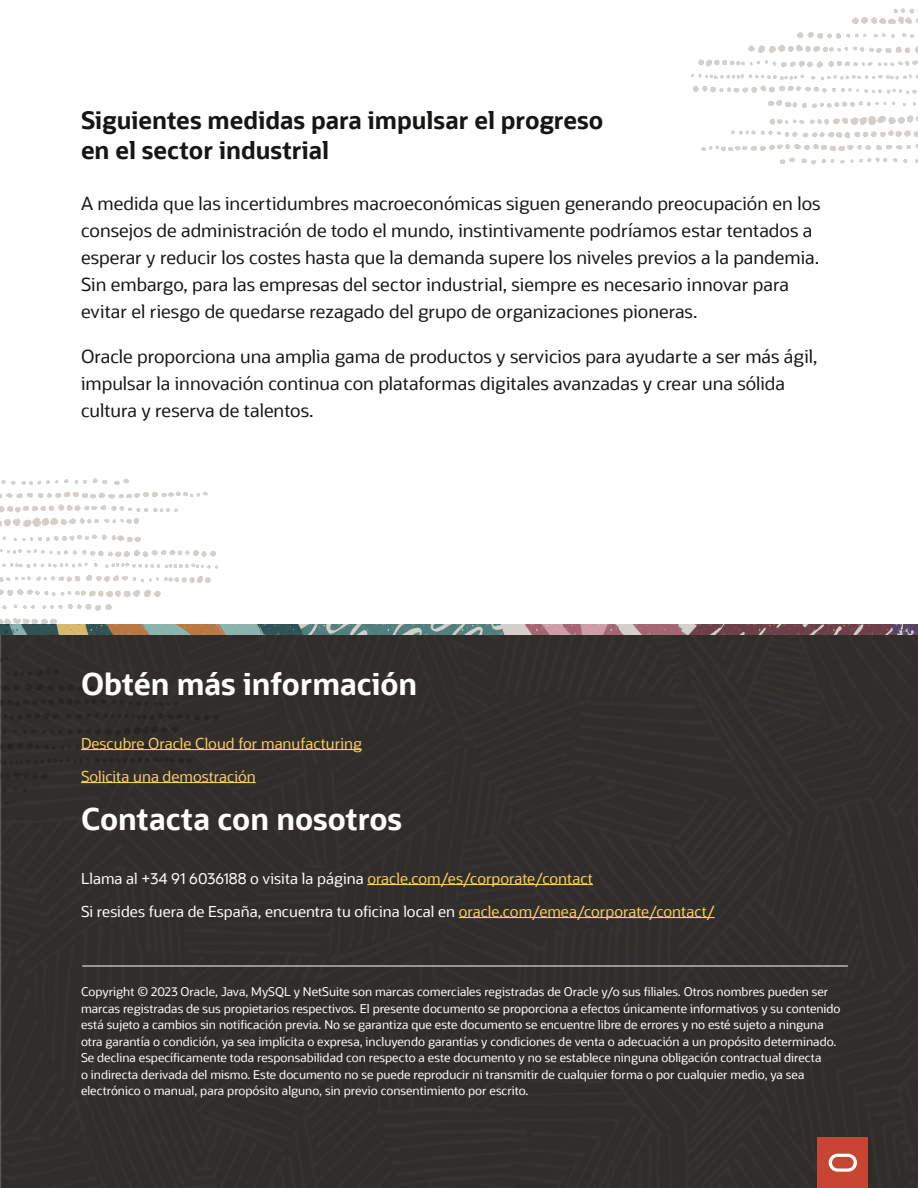
<style>
.page{position:relative;width:918px;height:1188px;background:#fff}
.page>*{position:absolute;margin:0;border:0;box-sizing:border-box;transform-origin:0 0}
.A__Boilerplate_heade{font:700 30px "Oracle Sans";color:#fff}
.A__Subhead_chapters{font:700 24px/30px "Oracle Sans";color:#171615}
.A__Body_Text{font:18px/27px "Oracle Sans";color:#171615}
.A___Bullets_copy{font:15px "Oracle Sans";color:#fff}
.A___Bullets_copy-2{font:15px "Oracle Sans";color:#facd62}
.A__Copyright{font:12px/16.5px "Oracle Sans";color:#fff}
.s1{color:#facd62}
</style>
<div class="page">
<div style="left:0;top:635px;width:918px;height:553px;background:#312d2a"></div>
<img style="left:246px;top:624px;width:672px;height:11px">
<img style="left:0;top:478px;width:246px;height:372px">
<img style="left:691px;top:8px;width:227px;height:157px">
<hr style="left:82px;top:966px;width:766px;height:1px;background:#fbfdfe">
<hr style="left:81px;top:749px;width:281px;height:1px;background:#facd62">
<hr style="left:81px;top:782px;width:175px;height:1px;background:#facd62">
<hr style="left:367px;top:884px;width:226px;height:1px;background:#facd62">
<hr style="left:459px;top:917px;width:256px;height:1px;background:#facd62">
<div style="left:818px;top:1137px;width:50px;height:51px;background:#c84534"></div>
<svg style="left:829px;top:1154px;width:28px;height:18px"></svg>
<p class="A__Subhead_chapters" style="left:81px;top:106px;width:524px">Siguientes medidas para impulsar el progreso en el sector industrial</p>
<p class="A__Body_Text" style="left:81px;top:190px;width:741px">A medida que las incertidumbres macroeconómicas siguen generando preocupación en los consejos de administración de todo el mundo, instintivamente podríamos estar tentados a esperar y reducir los costes hasta que la demanda supere los niveles previos a la pandemia.<br>Sin embargo, para las empresas del sector industrial, siempre es necesario innovar para evitar el riesgo de quedarse rezagado del grupo de organizaciones pioneras.</p>
<p class="A__Body_Text" style="left:81px;top:343px;width:738px">Oracle proporciona una amplia gama de productos y servicios para ayudarte a ser más ágil, impulsar la innovación continua con plataformas digitales avanzadas y crear una sólida cultura y reserva de talentos.</p>
<p class="A__Boilerplate_heade" style="left:81px;top:665px;width:338px">Obtén más información</p>
<p class="A___Bullets_copy-2" style="left:81px;top:734px;width:282px">Descubre Oracle Cloud for manufacturing</p>
<p class="A___Bullets_copy-2" style="left:81px;top:767px;width:176px">Solicita una demostración</p>
<p class="A__Boilerplate_heade" style="left:81px;top:800px;width:323px">Contacta con nosotros</p>
<p class="A___Bullets_copy" style="left:81px;top:869px;width:513px">Llama al +34 91 6036188 o visita la página <span class="s1">oracle.com/es/corporate/contact</span></p>
<p class="A___Bullets_copy" style="left:81px;top:902px;width:635px">Si resides fuera de España, encuentra tu oficina local en <span class="s1">oracle.com/emea/corporate/contact/</span></p>
<p class="A__Copyright" style="left:81px;top:984px;width:761px">Copyright © 2023 Oracle, Java, MySQL y NetSuite son marcas comerciales registradas de Oracle y/o sus filiales. Otros nombres pueden ser marcas registradas de sus propietarios respectivos. El presente documento se proporciona a efectos únicamente informativos y su contenido está sujeto a cambios sin notificación previa. No se garantiza que este documento se encuentre libre de errores y no esté sujeto a ninguna otra garantía o condición, ya sea implícita o expresa, incluyendo garantías y condiciones de venta o adecuación a un propósito determinado.<br>Se declina específicamente toda responsabilidad con respecto a este documento y no se establece ninguna obligación contractual directa<br>o indirecta derivada del mismo. Este documento no se puede reproducir ni transmitir de cualquier forma o por cualquier medio, ya sea electrónico o manual, para propósito alguno, sin previo consentimiento por escrito.</p>
</div>
